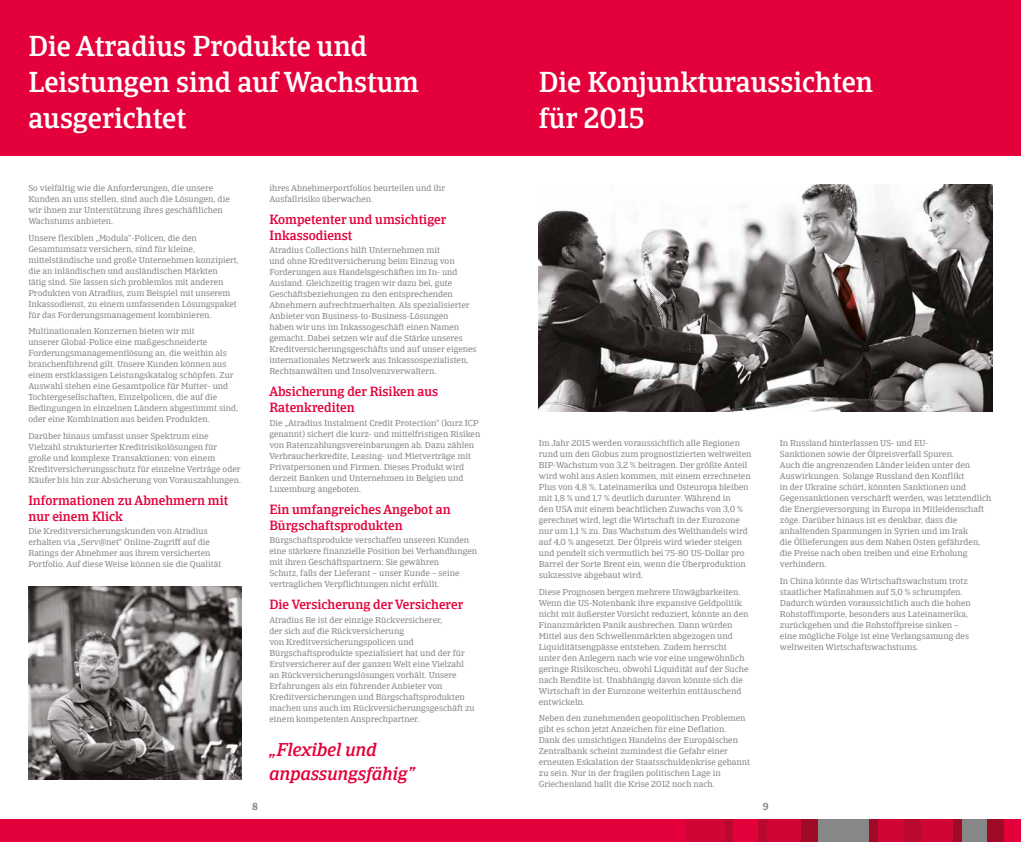
<style>
.page{position:relative;width:1021px;height:842px;background:#fff}
.page>*{position:absolute;margin:0;border:0;box-sizing:border-box;transform-origin:0 0}
.t1{font:500 28px/36px "Catalana";color:#fff}
.t2{font:italic 500 18px/24px "Catalana";color:#e4003a}
.t3{font:500 13px/16px "Catalana";color:#e4003a}
.t4{font:700 10px "Catalana";color:#878787}
.t5{font:8.8px/11px "Catalana";color:#878787}
</style>
<div class="page">
<div style="left:425px;top:819px;width:595px;height:23px;background:#e4003a"></div>
<div style="left:724px;top:819px;width:9px;height:23px;background:#ba092f"></div>
<div style="left:685px;top:819px;width:39px;height:23px;background:#cf0535"></div>
<div style="left:767px;top:819px;width:34px;height:23px;background:#cf0535"></div>
<div style="left:920px;top:819px;width:32px;height:23px;background:#cf0535"></div>
<div style="left:801px;top:819px;width:17px;height:23px;background:#9f0b27"></div>
<div style="left:903px;top:819px;width:17px;height:23px;background:#ba092f"></div>
<div style="left:986px;top:819px;width:17px;height:23px;background:#9f0b27"></div>
<div style="left:758px;top:819px;width:9px;height:23px;background:#ba092f"></div>
<div style="left:818px;top:819px;width:51px;height:23px;background:#878787"></div>
<div style="left:869px;top:819px;width:8px;height:23px;background:#9f0b27"></div>
<div style="left:877px;top:819px;width:26px;height:23px;background:#cf0535"></div>
<div style="left:961px;top:819px;width:25px;height:23px;background:#878787"></div>
<div style="left:952px;top:819px;width:9px;height:23px;background:#9f0b27"></div>
<div style="left:0;top:819px;width:211px;height:23px;background:#e4003a"></div>
<div style="left:203px;top:819px;width:219px;height:23px;background:#e4003a"></div>
<div style="left:271px;top:819px;width:219px;height:23px;background:#e4003a"></div>
<div style="left:0;top:0;width:510px;height:156px;background:#e4003a"></div>
<div style="left:510px;top:0;width:510px;height:156px;background:#e4003a"></div>
<img style="left:28px;top:587px;width:213px;height:193px">
<img style="left:539px;top:184px;width:453px;height:227px">
<h1 class="t1" style="left:28px;top:28px;width:392px">Die Atradius Produkte und<br>Leistungen sind auf Wachstum ausgerichtet</h1>
<p class="t5" style="left:28px;top:182px;width:203px">So vielfältig wie die Anforderungen, die unsere Kunden an uns stellen, sind auch die Lösungen, die wir ihnen zur Unterstützung ihres geschäftlichen Wachstums anbieten.</p>
<p class="t5" style="left:28px;top:232px;width:212px">Unsere flexiblen „Modula“-Policen, die den Gesamtumsatz versichern, sind für kleine, mittelständische und große Unternehmen konzipiert, die an inländischen und ausländischen Märkten<br>tätig sind. Sie lassen sich problemlos mit anderen Produkten von Atradius, zum Beispiel mit unserem Inkassodienst, zu einem umfassenden Lösungspaket für das Forderungsmanagement kombinieren.</p>
<p class="t5" style="left:28px;top:326px;width:211px">Multinationalen Konzernen bieten wir mit<br>unserer Global-Police eine maßgeschneiderte Forderungsmanagementlösung an, die weithin als branchenführend gilt. Unsere Kunden können aus einem erstklassigen Leistungskatalog schöpfen. Zur Auswahl stehen eine Gesamtpolice für Mutter- und Tochtergesellschaften, Einzelpolicen, die auf die Bedingungen in einzelnen Ländern abgestimmt sind, oder eine Kombination aus beiden Produkten.</p>
<p class="t5" style="left:28px;top:430px;width:214px">Darüber hinaus umfasst unser Spektrum eine Vielzahl strukturierter Kreditrisikolösungen für große und komplexe Transaktionen: von einem Kreditversicherungsschutz für einzelne Verträge oder Käufer bis hin zur Absicherung von Vorauszahlungen.</p>
<h3 class="t3" style="left:28px;top:492px;width:201px">Informationen zu Abnehmern mit nur einem Klick</h3>
<p class="t5" style="left:28px;top:526px;width:194px">Die Kreditversicherungskunden von Atradius erhalten via „Serv@net“ Online-Zugriff auf die Ratings der Abnehmer aus ihrem versicherten Portfolio. Auf diese Weise können sie die Qualität</p>
<p class="t5" style="left:269px;top:182px;width:177px">ihres Abnehmerportfolios beurteilen und ihr<br>Ausfallrisiko überwachen.</p>
<h3 class="t3" style="left:269px;top:211px;width:178px">Kompetenter und umsichtiger<br>Inkassodienst</h3>
<p class="t5" style="left:269px;top:245px;width:209px">Atradius Collections hilft Unternehmen mit<br>und ohne Kreditversicherung beim Einzug von Forderungen aus Handelsgeschäften im In- und Ausland. Gleichzeitig tragen wir dazu bei, gute Geschäftsbeziehungen zu den entsprechenden Abnehmern aufrechtzuerhalten. Als spezialisierter Anbieter von Business-to-Business-Lösungen<br>haben wir uns im Inkassogeschäft einen Namen gemacht. Dabei setzen wir auf die Stärke unseres Kreditversicherungsgeschäfts und auf unser eigenes internationales Netzwerk aus Inkassospezialisten, Rechtsanwälten und Insolvenzverwaltern.</p>
<h3 class="t3" style="left:269px;top:384px;width:170px">Absicherung der Risiken aus<br>Ratenkrediten</h3>
<p class="t5" style="left:269px;top:417px;width:212px">Die „Atradius Instalment Credit Protection“ (kurz ICP genannt) sichert die kurz- und mittelfristigen Risiken von Ratenzahlungsvereinbarungen ab. Dazu zählen Verbraucherkredite, Leasing- und Mietverträge mit Privatpersonen und Firmen. Dieses Produkt wird derzeit Banken und Unternehmen in Belgien und Luxemburg angeboten.</p>
<h3 class="t3" style="left:269px;top:501px;width:183px">Ein umfangreiches Angebot an<br>Bürgschaftsprodukten</h3>
<p class="t5" style="left:269px;top:535px;width:209px">Bürgschaftsprodukte verschaffen unseren Kunden eine stärkere finanzielle Position bei Verhandlungen mit ihren Geschäftspartnern: Sie gewähren<br>Schutz, falls der Lieferant – unser Kunde – seine vertraglichen Verpflichtungen nicht erfüllt.</p>
<h3 class="t3" style="left:269px;top:597px;width:195px">Die Versicherung der Versicherer</h3>
<p class="t5" style="left:269px;top:614px;width:207px">Atradius Re ist der einzige Rückversicherer,<br>der sich auf die Rückversicherung<br>von Kreditversicherungspolicen und Bürgschaftsprodukte spezialisiert hat und der für Erstversicherer auf der ganzen Welt eine Vielzahl an Rückversicherungslösungen vorhält. Unsere Erfahrungen als ein führender Anbieter von Kreditversicherungen und Bürgschaftsprodukten machen uns auch im Rückversicherungsgeschäft zu einem kompetenten Ansprechpartner.</p>
<h2 class="t2" style="left:269px;top:737px;width:147px">„Flexibel und anpassungsfähig”</h2>
<h1 class="t1" style="left:539px;top:64px;width:336px">Die Konjunkturaussichten für 2015</h1>
<p class="t5" style="left:539px;top:437px;width:214px">Im Jahr 2015 werden voraussichtlich alle Regionen rund um den Globus zum prognostizierten weltweiten BIP-Wachstum von 3,2 % beitragen. Der größte Anteil wird wohl aus Asien kommen, mit einem errechneten Plus von 4,8 %. Lateinamerika und Osteuropa bleiben mit 1,8 % und 1,7 % deutlich darunter. Während in<br>den USA mit einem beachtlichen Zuwachs von 3,0 % gerechnet wird, legt die Wirtschaft in der Eurozone nur um 1,1 % zu. Das Wachstum des Welthandels wird auf 4,0 % angesetzt. Der Ölpreis wird wieder steigen und pendelt sich vermutlich bei 75-80 US-Dollar pro Barrel der Sorte Brent ein, wenn die Überproduktion sukzessive abgebaut wird.</p>
<p class="t5" style="left:539px;top:586px;width:211px">Diese Prognosen bergen mehrere Unwägbarkeiten.<br>Wenn die US-Notenbank ihre expansive Geldpolitik nicht mit äußerster Vorsicht reduziert, könnte an den Finanzmärkten Panik ausbrechen. Dann würden Mittel aus den Schwellenmärkten abgezogen und Liquiditätsengpässe entstehen. Zudem herrscht unter den Anlegern nach wie vor eine ungewöhnlich geringe Risikoscheu, obwohl Liquidität auf der Suche nach Rendite ist. Unabhängig davon könnte sich die Wirtschaft in der Eurozone weiterhin enttäuschend entwickeln.</p>
<p class="t5" style="left:539px;top:713px;width:213px">Neben den zunehmenden geopolitischen Problemen gibt es schon jetzt Anzeichen für eine Deflation.<br>Dank des umsichtigen Handelns der Europäischen Zentralbank scheint zumindest die Gefahr einer erneuten Eskalation der Staatsschuldenkrise gebannt zu sein. Nur in der fragilen politischen Lage in Griechenland hallt die Krise 2012 noch nach.</p>
<p class="t5" style="left:780px;top:437px;width:213px">In Russland hinterlassen US- und EU-<br>Sanktionen sowie der Ölpreisverfall Spuren.<br>Auch die angrenzenden Länder leiden unter den Auswirkungen. Solange Russland den Konflikt<br>in der Ukraine schürt, könnten Sanktionen und Gegensanktionen verschärft werden, was letztendlich die Energieversorgung in Europa in Mitleidenschaft zöge. Darüber hinaus ist es denkbar, dass die anhaltenden Spannungen in Syrien und im Irak<br>die Öllieferungen aus dem Nahen Osten gefährden, die Preise nach oben treiben und eine Erholung verhindern.</p>
<p class="t5" style="left:780px;top:575px;width:192px">In China könnte das Wirtschaftswachstum trotz staatlicher Maßnahmen auf 5,0 % schrumpfen.<br>Dadurch würden voraussichtlich auch die hohen Rohstoffimporte, besonders aus Lateinamerika, zurückgehen und die Rohstoffpreise sinken – eine mögliche Folge ist eine Verlangsamung des weltweiten Wirtschaftswachstums.</p>
<p class="t4" style="left:252px;top:800px;width:7px">8</p>
<p class="t4" style="left:762px;top:800px;width:7px">9</p>
</div>
